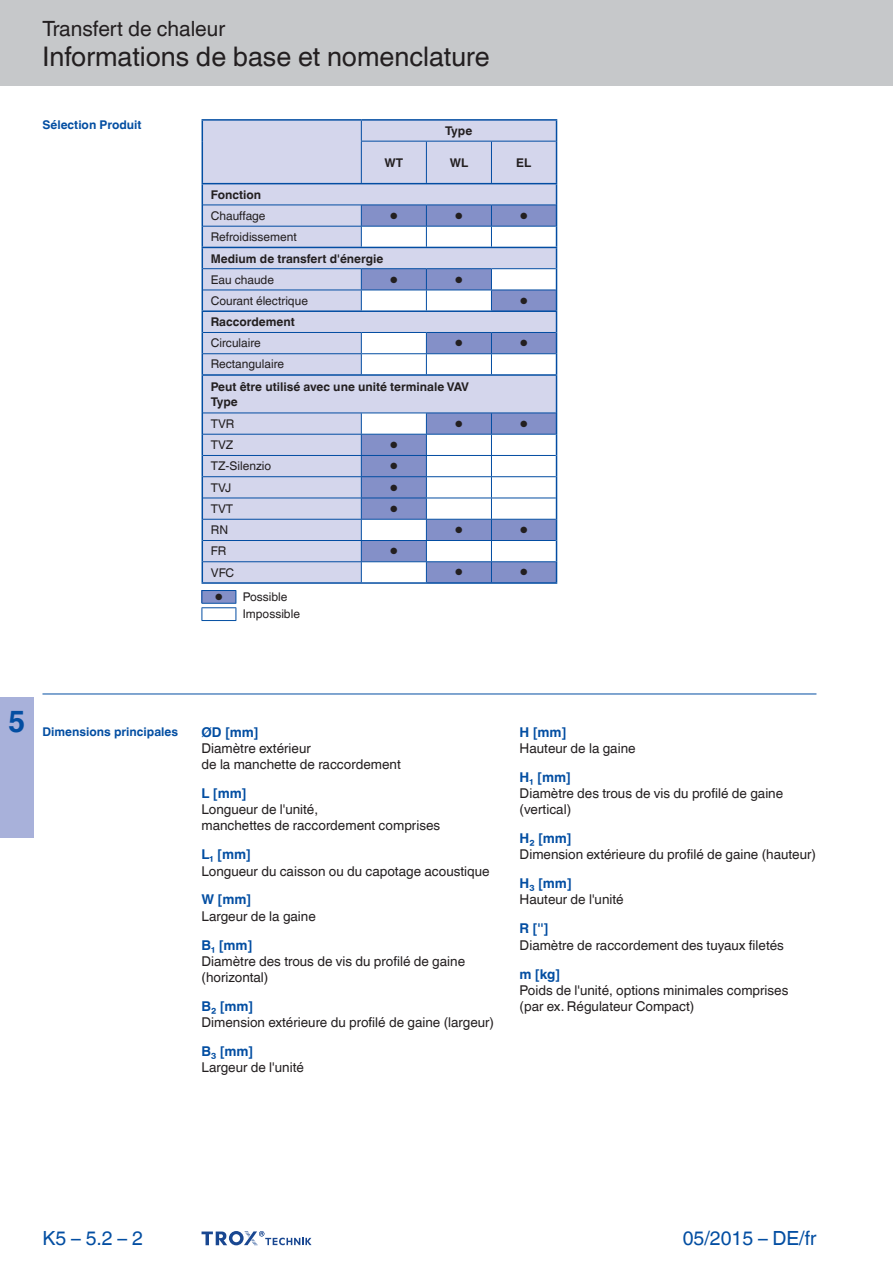
<style>
.page{position:relative;width:893px;height:1263px;background:#fff}
.page>*{position:absolute;margin:0;border:0;box-sizing:border-box;transform-origin:0 0}
.t1{font:700 30px "TROX Helvetica";color:#034ea2}
.t2{font:27px "TROX Helvetica";color:#231f20}
.t3{font:21px "TROX Helvetica";color:#231f20}
.t4{font:19.5px "TROX Helvetica";color:#034ea2}
.t5{font:13.5px/16.2px "TROX Helvetica";color:#231f20}
.t6{font:700 12px/21.3px "TROX Helvetica";color:#231f20}
.t7{font:12px/21px "TROX Helvetica";color:#231f20}
.t8{font:700 12px "TROX Helvetica";color:#034ea2}
.t9{font:9px "TROX Helvetica";color:#231f20}
.s1{font-weight:700}
.s2{font-weight:400}
.s3{font-size:9px}
.s4{font-weight:700;color:#034ea2}
</style>
<div class="page">
<div style="left:0;top:0;width:893px;height:85px;background:#c6c8ca"></div>
<div style="left:0;top:697px;width:34px;height:141px;background:#a8b1da"></div>
<hr style="left:42px;top:694px;width:774px;height:1px;background:#034ea2">
<svg style="left:202px;top:1231px;width:109px;height:15px"></svg>
<div style="left:203px;top:121px;width:353px;height:461px;background:#d4d6ec"></div>
<div style="left:362px;top:206px;width:194px;height:20px;background:#8490c8"></div>
<svg style="left:361px;top:227px;width:195px;height:355px"></svg>
<svg style="left:556px;top:121px;width:1px;height:20px"></svg>
<hr style="left:361px;top:141px;width:65px;height:1px;background:#034da2">
<hr style="left:361px;top:142px;width:1px;height:41px;background:#034da2">
<hr style="left:426px;top:141px;width:65px;height:1px;background:#034da2">
<hr style="left:426px;top:142px;width:1px;height:41px;background:#034da2">
<hr style="left:491px;top:141px;width:65px;height:1px;background:#034da2">
<hr style="left:491px;top:142px;width:1px;height:41px;background:#034da2">
<hr style="left:203px;top:353px;width:158px;height:1px;background:#034da2">
<svg style="left:361px;top:121px;width:1px;height:20px"></svg>
<hr style="left:202px;top:119px;width:159px;height:2px;background:#034ea2">
<hr style="left:361px;top:119px;width:196px;height:2px;background:#034da2">
<svg style="left:202px;top:121px;width:1px;height:20px"></svg>
<hr style="left:202px;top:141px;width:1px;height:42px;background:#034ea2">
<svg style="left:202px;top:184px;width:1px;height:190px"></svg>
<hr style="left:202px;top:183px;width:355px;height:1px;background:#034da2">
<svg style="left:202px;top:413px;width:1px;height:169px"></svg>
<hr style="left:203px;top:332px;width:158px;height:1px;background:#034da2">
<hr style="left:203px;top:268px;width:158px;height:1px;background:#034da2">
<hr style="left:203px;top:205px;width:223px;height:1px;background:#034da2">
<hr style="left:426px;top:205px;width:65px;height:1px;background:#034da2">
<hr style="left:491px;top:205px;width:65px;height:1px;background:#034da2">
<svg style="left:361px;top:205px;width:1px;height:42px"></svg>
<svg style="left:426px;top:205px;width:1px;height:42px"></svg>
<svg style="left:491px;top:205px;width:1px;height:42px"></svg>
<hr style="left:361px;top:268px;width:65px;height:1px;background:#034da2">
<hr style="left:426px;top:268px;width:65px;height:1px;background:#034da2">
<svg style="left:361px;top:269px;width:1px;height:41px"></svg>
<svg style="left:426px;top:269px;width:1px;height:41px"></svg>
<svg style="left:491px;top:269px;width:1px;height:41px"></svg>
<hr style="left:426px;top:332px;width:65px;height:1px;background:#034da2">
<hr style="left:491px;top:332px;width:65px;height:1px;background:#034da2">
<svg style="left:361px;top:333px;width:1px;height:41px"></svg>
<svg style="left:426px;top:333px;width:1px;height:41px"></svg>
<svg style="left:491px;top:333px;width:1px;height:41px"></svg>
<svg style="left:361px;top:414px;width:1px;height:168px"></svg>
<svg style="left:426px;top:414px;width:1px;height:168px"></svg>
<svg style="left:491px;top:414px;width:1px;height:168px"></svg>
<hr style="left:556px;top:376px;width:1px;height:37px;background:#034da2">
<hr style="left:202px;top:376px;width:1px;height:37px;background:#034ea2">
<hr style="left:203px;top:290px;width:158px;height:1px;background:#034da2">
<hr style="left:203px;top:226px;width:353px;height:1px;background:#034da2">
<hr style="left:491px;top:268px;width:65px;height:1px;background:#034da2">
<hr style="left:361px;top:290px;width:195px;height:1px;background:#034da2">
<hr style="left:361px;top:332px;width:65px;height:1px;background:#034da2">
<hr style="left:361px;top:353px;width:195px;height:1px;background:#034da2">
<hr style="left:203px;top:413px;width:353px;height:1px;background:#034da2">
<hr style="left:203px;top:434px;width:353px;height:1px;background:#034da2">
<hr style="left:203px;top:455px;width:353px;height:1px;background:#034da2">
<hr style="left:203px;top:476px;width:353px;height:1px;background:#034da2">
<hr style="left:203px;top:498px;width:353px;height:1px;background:#034da2">
<hr style="left:203px;top:519px;width:353px;height:1px;background:#034da2">
<hr style="left:203px;top:540px;width:353px;height:1px;background:#034da2">
<hr style="left:203px;top:561px;width:353px;height:1px;background:#034da2">
<hr style="left:202px;top:582px;width:355px;height:2px;background:#034da2">
<hr style="left:202px;top:374px;width:355px;height:2px;background:#034da2">
<hr style="left:202px;top:310px;width:355px;height:2px;background:#034da2">
<hr style="left:202px;top:247px;width:355px;height:1px;background:#034da2">
<hr style="left:556px;top:141px;width:1px;height:42px;background:#034da2">
<svg style="left:556px;top:184px;width:1px;height:190px"></svg>
<svg style="left:556px;top:413px;width:1px;height:169px"></svg>
<div style="left:202px;top:591px;width:34px;height:12px;background:#8490c8"></div>
<hr style="left:202px;top:607px;width:34px;height:1px;background:#034da2">
<hr style="left:202px;top:620px;width:34px;height:1px;background:#034ea2">
<hr style="left:202px;top:590px;width:34px;height:1px;background:#034da2">
<hr style="left:202px;top:603px;width:34px;height:1px;background:#034da2">
<svg style="left:202px;top:591px;width:1px;height:29px"></svg>
<svg style="left:236px;top:591px;width:1px;height:29px"></svg>
<p class="t3" style="left:42px;top:12px;width:184px">Transfert de chaleur</p>
<p class="t2" style="left:42px;top:35px;width:449px">Informations de base et nomenclature</p>
<p class="t8" style="left:42px;top:115px;width:101px">Sélection Produit</p>
<p class="t6" style="left:445px;top:119px;width:28px">Type</p>
<p class="t7" style="left:211px;top:183px;width:56px"><span class="s1">Fonction<br></span>Chauffage</p>
<p class="t6" style="left:384px;top:150px;width:20px">WT</p>
<p class="t6" style="left:450px;top:150px;width:20px">WL</p>
<p class="t6" style="left:516px;top:150px;width:17px">EL</p>
<p class="t9" style="left:390px;top:208px;width:9px">●</p>
<p class="t9" style="left:455px;top:208px;width:9px">●</p>
<p class="t9" style="left:520px;top:208px;width:9px">●</p>
<p class="t6" style="left:211px;top:225px;width:174px"><span class="s2">Refroidissement<br></span>Medium de transfert d'énergie<br><span class="s2">Eau chaude</span></p>
<p class="t9" style="left:390px;top:272px;width:9px">●</p>
<p class="t9" style="left:455px;top:272px;width:9px">●</p>
<p class="t7" style="left:211px;top:289px;width:99px">Courant électrique</p>
<p class="t9" style="left:520px;top:293px;width:9px">●</p>
<p class="t6" style="left:211px;top:310px;width:85px">Raccordement<br><span class="s2">Circulaire</span></p>
<p class="t9" style="left:455px;top:336px;width:9px">●</p>
<p class="t9" style="left:520px;top:336px;width:9px">●</p>
<p class="t6" style="left:211px;top:352px;width:260px;line-height:22.8px"><span class="s2">Rectangulaire<br></span>Peut être utilisé avec une unité terminale VAV</p>
<p class="t6" style="left:211px;top:389px;width:28px;line-height:22.2px">Type<br><span class="s2">TVR</span></p>
<p class="t9" style="left:455px;top:416px;width:9px">●</p>
<p class="t9" style="left:520px;top:416px;width:9px">●</p>
<p class="t7" style="left:211px;top:433px;width:24px">TVZ</p>
<p class="t9" style="left:390px;top:438px;width:9px">●</p>
<p class="t7" style="left:211px;top:454px;width:62px">TZ-Silenzio</p>
<p class="t9" style="left:390px;top:459px;width:9px">●</p>
<p class="t7" style="left:211px;top:476px;width:22px">TVJ</p>
<p class="t9" style="left:390px;top:480px;width:9px">●</p>
<p class="t7" style="left:211px;top:497px;width:24px">TVT</p>
<p class="t9" style="left:390px;top:501px;width:9px">●</p>
<p class="t7" style="left:211px;top:518px;width:19px">RN</p>
<p class="t9" style="left:455px;top:523px;width:9px">●</p>
<p class="t9" style="left:520px;top:523px;width:9px">●</p>
<p class="t7" style="left:211px;top:539px;width:17px">FR</p>
<p class="t9" style="left:390px;top:544px;width:9px">●</p>
<p class="t7" style="left:211px;top:561px;width:25px">VFC</p>
<p class="t9" style="left:455px;top:565px;width:9px">●</p>
<p class="t9" style="left:520px;top:565px;width:9px">●</p>
<p class="t7" style="left:243px;top:587px;width:59px;line-height:17.2px;text-indent:-28px"><span class="s3">●</span> Possible<br>Impossible</p>
<p class="t1" style="left:8px;top:697px;width:19px">5</p>
<p class="t8" style="left:42px;top:722px;width:137px">Dimensions principales</p>
<p class="t5" style="left:202px;top:722px;width:201px"><span class="s4">ØD [mm]<br></span>Diamètre extérieur<br>de la manchette de raccordement</p>
<p class="t5" style="left:202px;top:784px;width:240px"><span class="s4">L [mm]<br></span>Longueur de l'unité,<br>manchettes de raccordement comprises</p>
<p class="t5" style="left:202px;top:845px;width:290px"><span class="s4">L₁ [mm]<br></span>Longueur du caisson ou du capotage acoustique</p>
<p class="t5" style="left:202px;top:890px;width:116px"><span class="s4">W [mm]<br></span>Largeur de la gaine</p>
<p class="t5" style="left:202px;top:935px;width:265px"><span class="s4">B₁ [mm]<br></span>Diamètre des trous de vis du profilé de gaine (horizontal)</p>
<p class="t5" style="left:202px;top:997px;width:294px"><span class="s4">B₂ [mm]<br></span>Dimension extérieure du profilé de gaine (largeur)</p>
<p class="t5" style="left:202px;top:1042px;width:104px"><span class="s4">B₃ [mm]<br></span>Largeur de l'unité</p>
<p class="t5" style="left:520px;top:722px;width:117px"><span class="s4">H [mm]<br></span>Hauteur de la gaine</p>
<p class="t5" style="left:520px;top:768px;width:265px"><span class="s4">H₁ [mm]<br></span>Diamètre des trous de vis du profilé de gaine (vertical)</p>
<p class="t5" style="left:520px;top:829px;width:298px"><span class="s4">H₂ [mm]<br></span>Dimension extérieure du profilé de gaine (hauteur)</p>
<p class="t5" style="left:520px;top:874px;width:106px"><span class="s4">H₃ [mm]<br></span>Hauteur de l'unité</p>
<p class="t5" style="left:520px;top:919px;width:266px"><span class="s4">R ['']<br></span>Diamètre de raccordement des tuyaux filetés</p>
<p class="t5" style="left:520px;top:964px;width:270px"><span class="s4">m [kg]<br></span>Poids de l'unité, options minimales comprises (par ex. Régulateur Compact)</p>
<p class="t4" style="left:42px;top:1222px;width:102px">K5 – 5.2 – 2</p>
<p class="t4" style="left:683px;top:1222px;width:135px">05/2015 – DE/fr</p>
</div>
